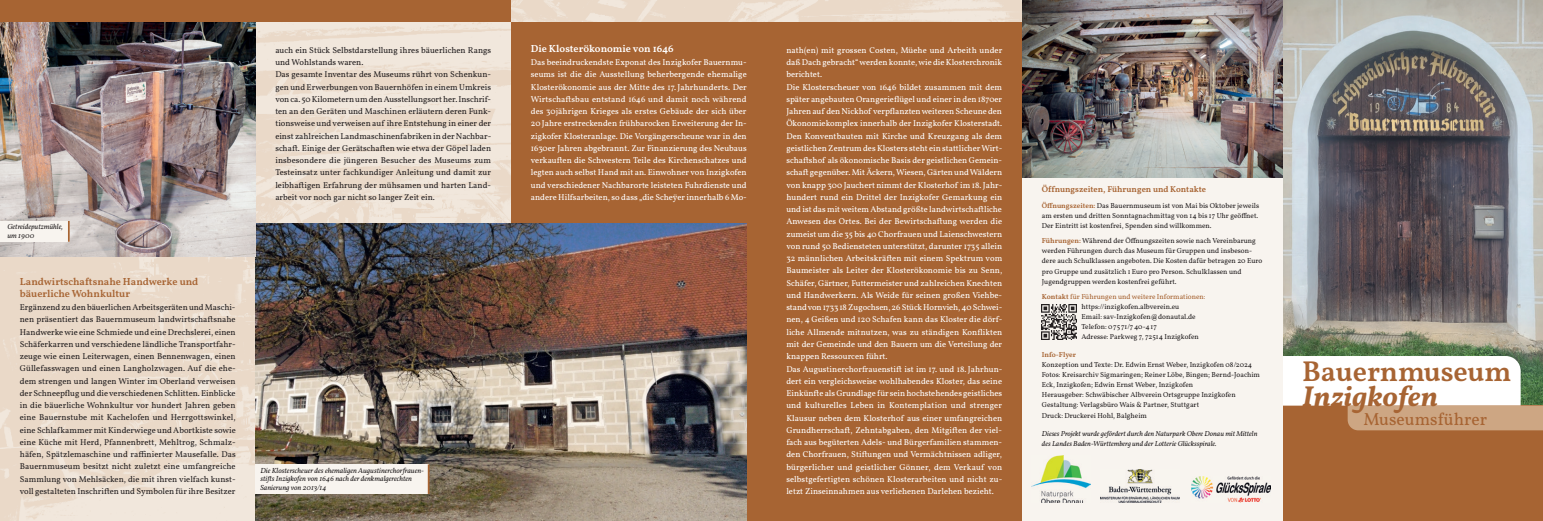
<style>
.page{position:relative;width:1543px;height:521px;background:#fff}
.page>*{position:absolute;margin:0;border:0;box-sizing:border-box;transform-origin:0 0}
.t1{font:600 28.88px "Vollkorn";letter-spacing:-.005em;color:#a76433}
.t2{font:italic 700 28.88px "Vollkorn";color:#a76433}
.t3{font:17.5px "Vollkorn";color:#a76433}
.t4{font:600 10.33px/12.2px "Vollkorn";color:#a76433}
.t5{font:600 10.33px "Vollkorn";letter-spacing:-.005em;color:#fff}
.t6{font:8.58px/12.2px "Vollkorn";color:#fff}
.t7{font:8.58px/12.2px "Vollkorn";color:#231f20}
.t8{font:600 8.58px "Vollkorn";color:#a76433}
.t9{font:italic 7.44px/8.8px "Vollkorn";color:#231f20}
.t10{font:7.26px/10.1px "Vollkorn";color:#231f20}
.t11{font:italic 7.26px/10.1px "Vollkorn";color:#231f20}
.t12{font:600 7.26px "Vollkorn";color:#a76433}
.s1{font-weight:600;color:#a76433}
.s2{color:#a76433}
</style>
<div class="page">
<div style="left:0;top:0;width:263px;height:22px;background:#a76433"></div>
<div style="left:248px;top:0;width:270px;height:22px;background:#a76433"></div>
<img style="left:1282px;top:0;width:261px;height:356px">
<div style="left:1282px;top:406px;width:261px;height:115px;background:#a76433"></div>
<svg style="left:1282px;top:356px;width:261px;height:74px"></svg>
<img style="left:0;top:22px;width:511px;height:499px">
<img style="left:511px;top:0;width:511px;height:22px">
<div style="left:511px;top:22px;width:263px;height:499px;background:#a76433"></div>
<div style="left:766px;top:22px;width:271px;height:499px;background:#a76433"></div>
<div style="left:1022px;top:22px;width:260px;height:499px;background:#f8f4ef"></div>
<img style="left:255px;top:223px;width:492px;height:298px">
<img style="left:1022px;top:0;width:260px;height:177px">
<img style="left:1100px;top:470px;width:80px;height:33px">
<img style="left:1191px;top:476px;width:79px;height:26px">
<img style="left:1032px;top:455px;width:59px;height:48px">
<img style="left:0;top:22px;width:255px;height:235px">
<div style="left:0;top:221px;width:69px;height:21px;background:#f8f4ef"></div>
<hr style="left:68px;top:221px;width:2px;height:21px;background:#a76433">
<div style="left:255px;top:464px;width:174px;height:30px;background:#f8f4ef"></div>
<hr style="left:428px;top:464px;width:1px;height:30px;background:#a76433">
<img style="left:1042px;top:305px;width:34px;height:34px">
<p class="t9" style="left:7px;top:222px;width:57px">Getreideputzmühle, um 1900</p>
<p class="t4" style="left:20px;top:274px;width:180px">Landwirtschaftsnahe Handwerke und bäuerliche Wohnkultur</p>
<p class="t7" style="left:20px;top:301px;width:217px;text-align:justify">Ergänzend zu den bäuerlichen Arbeitsgeräten und Maschi&shy;nen präsentiert das Bauernmuseum landwirtschaftsnahe Handwerke wie eine Schmiede und eine Drechslerei, einen Schäferkarren und verschiedene ländliche Transportfahr&shy;zeuge wie einen Leiterwagen, einen Bennenwagen, einen Güllefasswagen und einen Langholzwagen. Auf die ehe&shy;dem strengen und langen Winter im Oberland verweisen der Schneepflug und die verschiedenen Schlitten. Einblicke in die bäuerliche Wohnkultur vor hundert Jahren geben eine Bauernstube mit Kachelofen und Herrgottswinkel, eine Schlafkammer mit Kinderwiege und Abortkiste sowie eine Küche mit Herd, Pfannenbrett, Mehltrog, Schmalz&shy;häfen, Spätzlemaschine und raffinierter Mausefalle. Das Bauernmuseum besitzt nicht zuletzt eine umfangreiche Sammlung von Mehlsäcken, die mit ihren vielfach kunst&shy;voll gestalteten Inschriften und Symbolen für ihre Besitzer</p>
<p class="t7" style="left:275px;top:43px;width:217px">auch ein Stück Selbstdarstellung ihres bäuerlichen Rangs und Wohlstands waren.<br>Das gesamte Inventar des Museums rührt von Schenkun&shy;gen und Erwerbungen von Bauernhöfen in einem Umkreis von ca. 50 Kilometern um den Ausstellungsort her. Inschrif&shy;ten an den Geräten und Maschinen erläutern deren Funk&shy;tionsweise und verweisen auf ihre Entstehung in einer der einst zahlreichen Landmaschinenfabriken in der Nachbar&shy;schaft. Einige der Gerätschaften wie etwa der Göpel laden insbesondere die jüngeren Besucher des Museums zum Testeinsatz unter fachkundiger Anleitung und damit zur leibhaftigen Erfahrung der mühsamen und harten Land&shy;arbeit vor noch gar nicht so langer Zeit ein.</p>
<p class="t9" style="left:260px;top:465px;width:165px">Die Klosterscheuer des ehemaligen Augustinerchorfrauen&shy;stifts Inzigkofen von 1646 nach der denkmalgerechten<br>Sanierung von 2013/14</p>
<p class="t5" style="left:531px;top:41px;width:144px">Die Klosterökonomie von 1646</p>
<p class="t6" style="left:531px;top:56px;width:217px;text-align:justify">Das beeindruckendste Exponat des Inzigkofer Bauernmu&shy;seums ist die die Ausstellung beherbergende ehemalige Klosterökonomie aus der Mitte des 17. Jahrhunderts. Der Wirtschaftsbau entstand 1646 und damit noch während des 30jährigen Krieges als erstes Gebäude der sich über 20 Jahre erstreckenden frühbarocken Erweiterung der In&shy;zigkofer Klosteranlage. Die Vorgängerscheune war in den 1630er Jahren abgebrannt. Zur Finanzierung des Neubaus verkauften die Schwestern Teile des Kirchenschatzes und legten auch selbst Hand mit an. Einwohner von Inzigkofen und verschiedener Nachbarorte leisteten Fuhrdienste und andere Hilfsarbeiten, so dass „die Scheÿer innerhalb 6 Mo-</p>
<p class="t6" style="left:786px;top:43px;width:218px">nath(en) mit grossen Costen, Müehe und Arbeith under daß Dach gebracht“ werden konnte, wie die Klosterchronik berichtet.<br>Die Klosterscheuer von 1646 bildet zusammen mit dem später angebauten Orangerieflügel und einer in den 1870er Jahren auf den Nickhof verpflanzten weiteren Scheune den Ökonomiekomplex innerhalb der Inzigkofer Klosterstadt.<br>Den Konventbauten mit Kirche und Kreuzgang als dem geistlichen Zentrum des Klosters steht ein stattlicher Wirt&shy;schaftshof als ökonomische Basis der geistlichen Gemein&shy;schaft gegenüber. Mit Äckern, Wiesen, Gärten und Wäldern von knapp 300 Jauchert nimmt der Klosterhof im 18. Jahr&shy;hundert rund ein Drittel der Inzigkofer Gemarkung ein und ist das mit weitem Abstand größte landwirtschaftliche Anwesen des Ortes. Bei der Bewirtschaftung werden die zumeist um die 35 bis 40 Chorfrauen und Laienschwestern von rund 50 Bediensteten unterstützt, darunter 1735 allein 32 männlichen Arbeitskräften mit einem Spektrum vom Baumeister als Leiter der Klosterökonomie bis zu Senn, Schäfer, Gärtner, Futtermeister und zahlreichen Knechten und Handwerkern. Als Weide für seinen großen Viehbe&shy;stand von 1733 18 Zugochsen, 26 Stück Hornvieh, 40 Schwei&shy;nen, 4 Geißen und 120 Schafen kann das Kloster die dörf&shy;liche Allmende mitnutzen, was zu ständigen Konflikten mit der Gemeinde und den Bauern um die Verteilung der knappen Ressourcen führt.<br>Das Augustinerchorfrauenstift ist im 17. und 18. Jahr hun&shy;dert ein vergleichsweise wohlhabendes Kloster, das seine Einkünfte als Grundlage für sein hochstehendes geistliches und kulturelles Leben in Kontemplation und strenger Klausur neben dem Klosterhof aus einer umfangreichen Grundherrschaft, Zehntabgaben, den Mitgiften der viel&shy;fach aus begüterten Adels- und Bürgerfamilien stammen&shy;den Chorfrauen, Stiftungen und Vermächtnissen adliger, bürgerlicher und geistlicher Gönner, dem Verkauf von selbstgefertigten schönen Klosterarbeiten und nicht zu&shy;letzt Zinseinnahmen aus verliehenen Darlehen bezieht.</p>
<p class="t8" style="left:1042px;top:183px;width:166px">Öffnungszeiten, Führungen und Kontakte</p>
<p class="t10" style="left:1042px;top:200px;width:219px;text-align:justify"><span class="s1">Öffnungszeiten:</span> Das Bauernmuseum ist von Mai bis Oktober jeweils am ersten und dritten Sonntagnachmittag von 14 bis 17 Uhr geöffnet.<br>Der Eintritt ist kostenfrei, Spenden sind willkommen.</p>
<p class="t10" style="left:1042px;top:235px;width:222px"><span class="s1">Führungen:</span> Während der Öffnungszeiten sowie nach Vereinbarung werden Führungen durch das Museum für Gruppen und ins be son&shy;dere auch Schulklassen angeboten. Die Kosten dafür betragen 20 Euro pro Gruppe und zusätzlich 1 Euro pro Person. Schulklassen und Jugendgruppen werden kostenfrei geführt.</p>
<p class="t10" style="left:1081px;top:291px;width:126px;text-indent:-40px"><span class="s1">Kontakt</span> <span class="s2">für Führungen und weitere Informationen: </span>https://inzigkofen.albverein.eu<br>Email: sav-Inzigkofen@donautal.de Telefon: 0 75 71/7 40-4 17<br>Adresse: Parkweg 7, 72514 Inzigkofen</p>
<p class="t12" style="left:1042px;top:349px;width:36px">Info-Flyer</p>
<p class="t10" style="left:1042px;top:359px;width:220px">Konzeption und Texte: Dr. Edwin Ernst Weber, Inzigkofen 08/2024<br>Fotos: Kreisarchiv Sigmaringen; Reiner Löbe, Bingen; Bernd-Joachim Eck, Inzigkofen; Edwin Ernst Weber, Inzigkofen<br>Herausgeber: Schwäbischer Albverein Ortsgruppe Inzigkofen Gestaltung: Verlagsbüro Wais &amp; Partner, Stuttgart<br>Druck: Druckerei Hohl, Balgheim</p>
<p class="t11" style="left:1042px;top:428px;width:217px">Dieses Projekt wurde gefördert durch den Naturpark Obere Donau mit Mitteln des Landes Baden-Württemberg und der Lotterie Glücksspirale.</p>
<h1 class="t1" style="left:1302px;top:350px;width:211px">Bauernmuseum</h1>
<h1 class="t2" style="left:1302px;top:374px;width:137px">Inzigkofen</h1>
<h2 class="t3" style="left:1363px;top:406px;width:125px">Museumsführer</h2>
</div>
